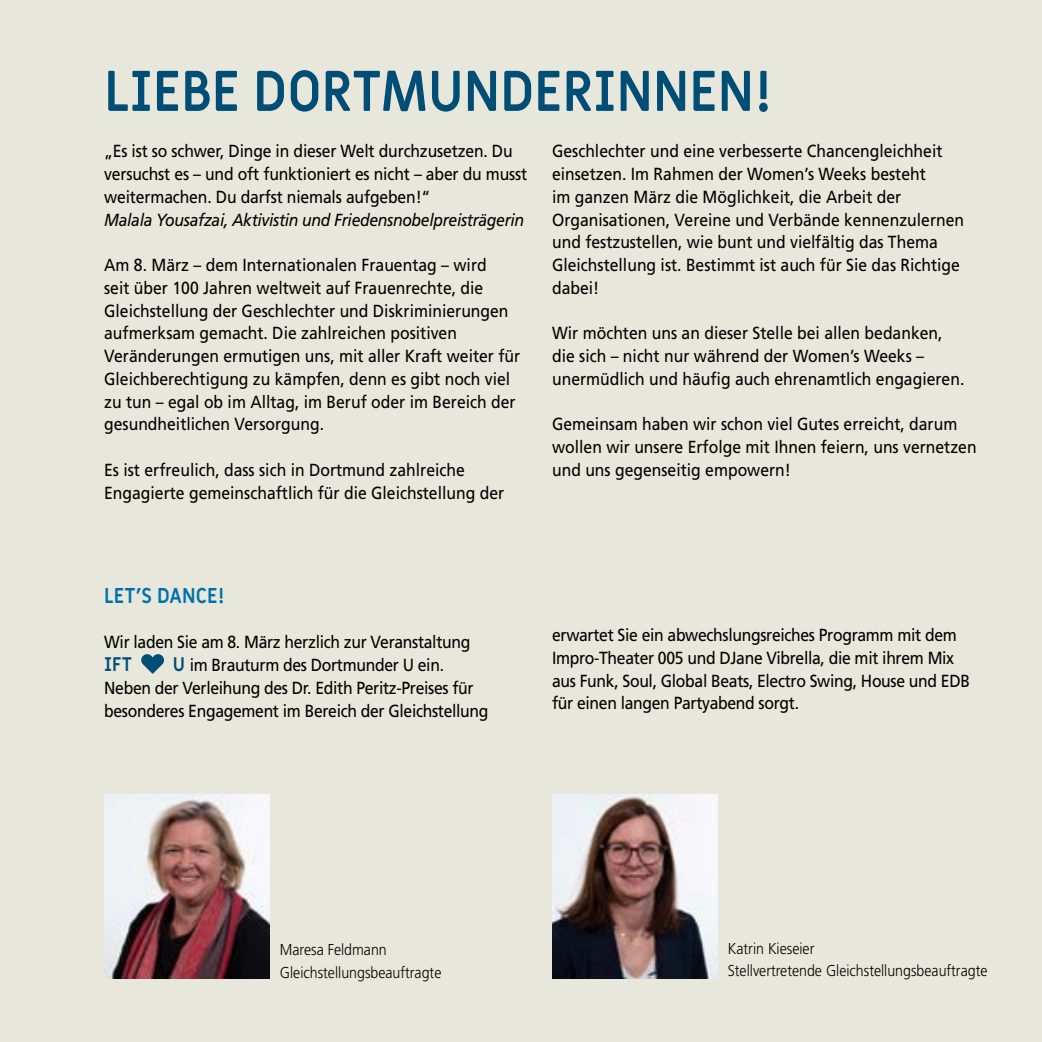
<style>
.page{position:relative;width:1042px;height:1042px;background:#e7e7dc}
.page>*{position:absolute;margin:0;border:0;box-sizing:border-box;transform-origin:0 0}
.t1{font:700 56px "Miriam Libre";color:#004d76;scale:.93 1}
.t2{font:700 21px "Miriam Libre";letter-spacing:.005em;color:#0071ac;scale:.93 1}
.t3{font:700 19.25px "Miriam Libre";color:#004d76;scale:.93 1}
.t4{font:17.5px/22.8px "Frutiger LT Pro";color:#000;scale:.9 1}
.t5{font:17.5px/22.8px "Frutiger LT Pro";letter-spacing:-.02em;color:#000;scale:.9 1}
.t6{font:italic 17.5px "Frutiger LT Pro";letter-spacing:-.02em;color:#000;scale:.9 1}
.t7{font:300 15.75px/22.8px "Frutiger LT Pro";color:#000;scale:.9 1}
.s1{font-family:"Miriam Libre";font-weight:700;font-size:19.25px;color:#004d76}
</style>
<div class="page">
<svg style="left:141px;top:654px;width:23px;height:20px"></svg>
<img style="left:552px;top:794px;width:165px;height:185px">
<img style="left:104px;top:794px;width:165px;height:185px">
<h1 class="t1" style="left:104px;top:57px;width:719px">LIEBE DORTMUNDERINNEN!</h1>
<p class="t4" style="left:104px;top:140px;width:472px">„Es ist so schwer, Dinge in dieser Welt durchzusetzen. Du versuchst es – und oft funktioniert es nicht – aber du musst weitermachen. Du darfst niemals aufgeben!“</p>
<p class="t6" style="left:104px;top:209px;width:468px">Malala Yousafzai, Aktivistin und Friedensnobelpreisträgerin</p>
<p class="t4" style="left:104px;top:254px;width:464px">Am 8. März – dem Internationalen Frauentag – wird<br>seit über 100 Jahren weltweit auf Frauenrechte, die Gleichstellung der Geschlechter und Diskriminierungen aufmerksam gemacht. Die zahlreichen positiven Veränderungen ermutigen uns, mit aller Kraft weiter für Gleichberechtigung zu kämpfen, denn es gibt noch viel zu tun – egal ob im Alltag, im Beruf oder im Bereich der gesundheitlichen Versorgung.</p>
<p class="t4" style="left:104px;top:458px;width:446px">Es ist erfreulich, dass sich in Dortmund zahlreiche<br>Engagierte gemeinschaftlich für die Gleichstellung der</p>
<p class="t4" style="left:552px;top:140px;width:459px">Geschlechter und eine verbesserte Chancengleichheit einsetzen. Im Rahmen der Women’s Weeks besteht<br>im ganzen März die Möglichkeit, die Arbeit der Organisationen, Vereine und Verbände kennenzulernen und festzustellen, wie bunt und vielfältig das Thema Gleichstellung ist. Bestimmt ist auch für Sie das Richtige dabei!</p>
<p class="t4" style="left:552px;top:322px;width:459px">Wir möchten uns an dieser Stelle bei allen bedanken, die sich – nicht nur während der Women’s Weeks – unermüdlich und häufig auch ehrenamtlich engagieren.</p>
<p class="t4" style="left:552px;top:413px;width:473px">Gemeinsam haben wir schon viel Gutes erreicht, darum wollen wir unsere Erfolge mit Ihnen feiern, uns vernetzen und uns gegenseitig empowern!</p>
<p class="t2" style="left:104px;top:582px;width:131px">LET’S DANCE!</p>
<p class="t5" style="left:104px;top:631px;width:408px">Wir laden Sie am 8. März herzlich zur Veranstaltung</p>
<p class="t3" style="left:104px;top:653px;width:32px">IFT</p>
<p class="t5" style="left:104px;top:654px;width:428px;text-indent:69px"><span class="s1">U</span> im Brauturm des Dortmunder U ein.<br>Neben der Verleihung des Dr. Edith Peritz-Preises für besonderes Engagement im Bereich der Gleichstellung</p>
<p class="t5" style="left:552px;top:623px;width:466px">erwartet Sie ein abwechslungsreiches Programm mit dem Impro-Theater 005 und DJane Vibrella, die mit ihrem Mix aus Funk, Soul, Global Beats, Electro Swing, House und EDB für einen langen Partyabend sorgt.</p>
<p class="t7" style="left:280px;top:938px;width:181px">Maresa Feldmann<br>Gleichstellungsbeauftragte</p>
<p class="t7" style="left:728px;top:937px;width:290px">Katrin Kieseier<br>Stellvertretende Gleichstellungsbeauftragte</p>
</div>
